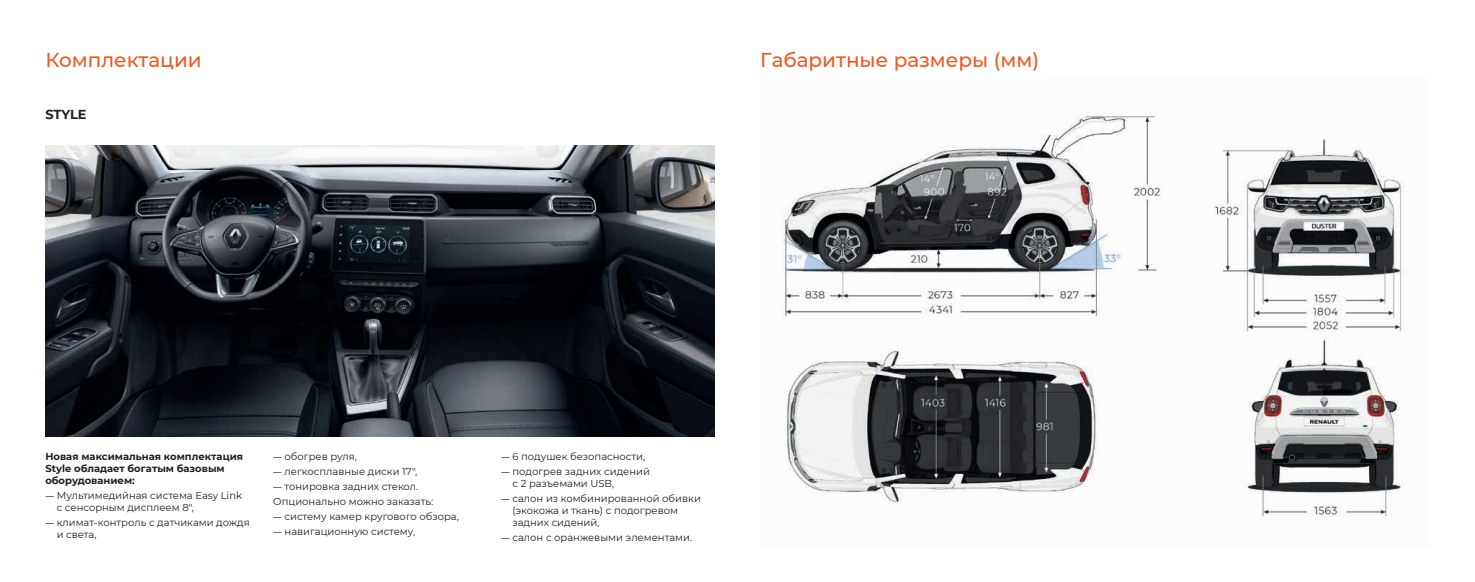
<style>
.page{position:relative;width:1475px;height:582px;background:#fff}
.page>*{position:absolute;margin:0;border:0;box-sizing:border-box;transform-origin:0 0}
.t1{font:500 20px "Montserrat";color:#f15921}
.t2{font:700 13px "Montserrat";letter-spacing:-.01em;color:#231f20}
.t3{font:10px/12px "Montserrat";color:#231f20}
.t4{font:700 10px/12px "Montserrat";color:#231f20}
.s1{font-family:"Renault Life"}
</style>
<div class="page">
<img style="left:45px;top:145px;width:669px;height:291px">
<img style="left:782px;top:113px;width:622px;height:404px">
<h1 class="t1" style="left:45px;top:46px;width:158px">Комплектации</h1>
<h1 class="t1" style="left:760px;top:46px;width:280px">Габаритные размеры (мм)</h1>
<h2 class="t2" style="left:45px;top:105px;width:43px">STYLE</h2>
<p class="t4" style="left:45px;top:450px;width:199px">Новая максимальная комплектация<br>Style обладает богатым базовым оборудованием:</p>
<p class="t3" style="left:57px;top:489px;width:187px;text-indent:-11px"><span class="s1">—</span> Мультимедийная система Easy Link с сенсорным дисплеем 8",</p>
<p class="t3" style="left:57px;top:515px;width:194px;text-indent:-11px"><span class="s1">—</span> климат-контроль с датчиками дождя и света,</p>
<p class="t3" style="left:273px;top:450px;width:85px"><span class="s1">—</span> обогрев руля,</p>
<p class="t3" style="left:273px;top:465px;width:145px"><span class="s1">—</span> легкосплавные диски 17",</p>
<p class="t3" style="left:273px;top:478px;width:161px;line-height:14.8px"><span class="s1">—</span> тонировка задних стекол.<br>Опционально можно заказать:</p>
<p class="t3" style="left:273px;top:509px;width:187px"><span class="s1">—</span> систему камер кругового обзора,</p>
<p class="t3" style="left:273px;top:524px;width:143px"><span class="s1">—</span> навигационную систему,</p>
<p class="t3" style="left:501px;top:450px;width:145px"><span class="s1">—</span> 6 подушек безопасности,</p>
<p class="t3" style="left:512px;top:465px;width:139px;text-indent:-11px"><span class="s1">—</span> подогрев задних сидений с 2 разъемами USB,</p>
<p class="t3" style="left:512px;top:491px;width:190px;text-indent:-11px"><span class="s1">—</span> салон из комбинированной обивки (экокожа и ткань) с подогревом задних сидений,</p>
<p class="t3" style="left:501px;top:530px;width:192px"><span class="s1">—</span> салон с оранжевыми элементами.</p>
</div>
